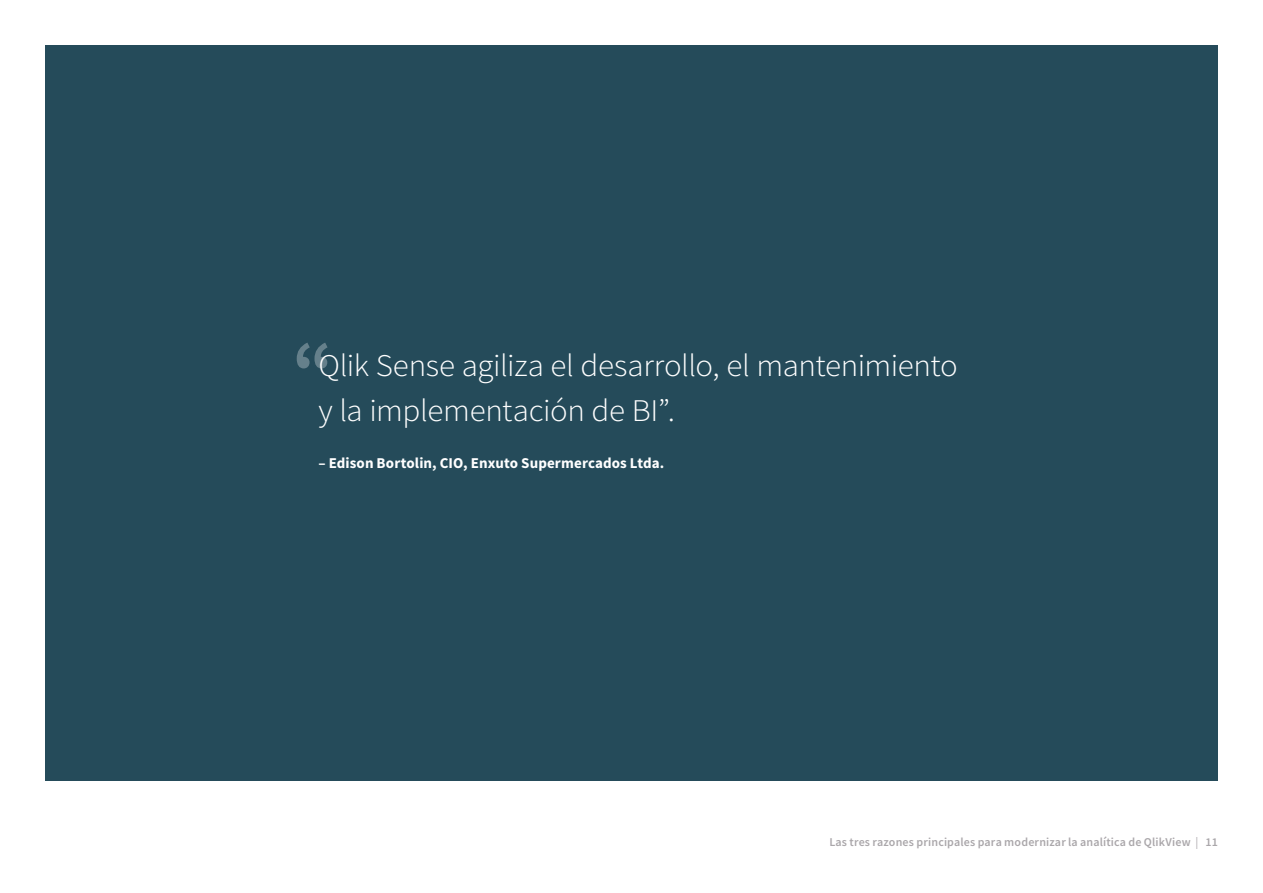
<style>
.page{position:relative;width:1263px;height:893px;background:#fff}
.page>*{position:absolute;margin:0;border:0;box-sizing:border-box;transform-origin:0 0}
.t1{font:700 75px "Source Sans Pro";color:#fff}
.t2{font:300 31.5px/45px "Source Sans Pro";letter-spacing:-.01em;color:#fff;scale:1.05 1}
.t3{font:700 15px "Source Sans Pro";letter-spacing:.005em;color:#fff}
.t4{font:600 12px "Source Sans Pro";letter-spacing:.015em;color:#aaa7aa}
.s1{font-weight:400}
</style>
<div class="page">
<div style="left:45px;top:45px;width:1173px;height:735px;background:#254b5a"></div>
<h1 class="t1" style="left:293px;top:318px;width:42px">“</h1>
<p class="t2" style="left:318px;top:343px;width:610px">Qlik Sense agiliza el desarrollo, el mantenimiento y la implementación de BI”.</p>
<p class="t3" style="left:318px;top:453px;width:347px">– Edison Bortolin, CIO, Enxuto Supermercados Ltda.</p>
<p class="t4" style="left:829px;top:834px;width:390px">Las tres razones principales para modernizar la analítica de QlikView <span class="s1">|</span> 11</p>
</div>
